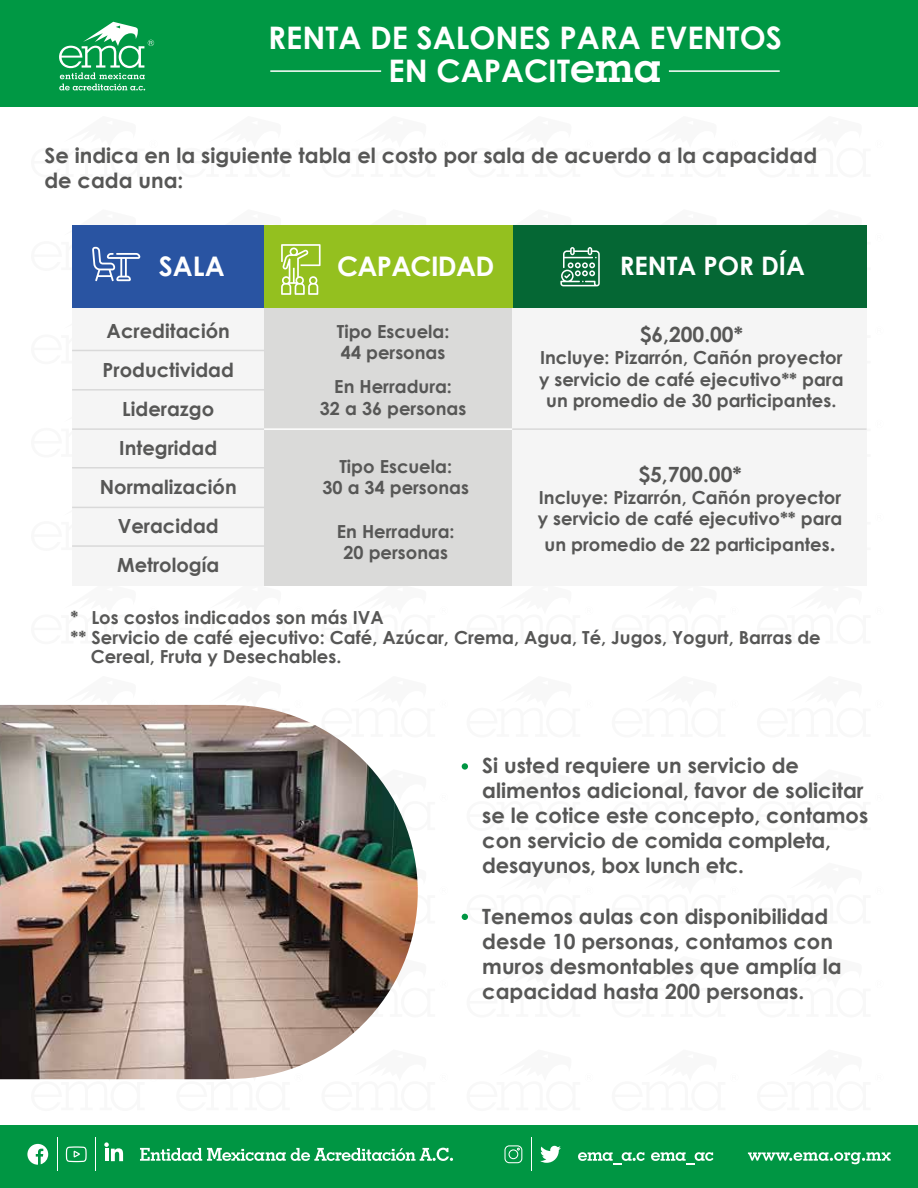
<style>
.page{position:relative;width:918px;height:1188px;background:#fff}
.page>*{position:absolute;margin:0;border:0;box-sizing:border-box;transform-origin:0 0}
.t1{font:700 31.05px/33.2px "Century Gothic";color:#fff;text-align:center}
.t2{font:700 27px "Century Gothic";letter-spacing:-.025em;color:#fff}
.t3{font:700 25.5px "Century Gothic";color:#fff}
.t4{font:700 21px/25.2px "Century Gothic";color:#575756}
.t5{font:700 19.5px/39px "Century Gothic";color:#575756;text-align:center}
.t6{font:700 18px/21.6px "Century Gothic";color:#575756;text-align:center}
.s1{font-family:"Geometric Slab 703 BT";font-size:44.55px}
.s2{font-size:21px}
</style>
<div class="page">
<svg style="left:31px;top:1079px;width:127px;height:1px"></svg>
<svg style="left:176px;top:1079px;width:51px;height:1px"></svg>
<svg style="left:264px;top:585px;width:39px;height:1px"></svg>
<svg style="left:321px;top:585px;width:127px;height:1px"></svg>
<svg style="left:466px;top:585px;width:46px;height:1px"></svg>
<div style="left:0;top:1126px;width:918px;height:62px;background:#009643"></div>
<svg style="left:140px;top:1148px;width:313px;height:13px"></svg>
<svg style="left:578px;top:1152px;width:67px;height:13px"></svg>
<svg style="left:651px;top:1152px;width:62px;height:13px"></svg>
<svg style="left:27px;top:1144px;width:21px;height:21px"></svg>
<svg style="left:104px;top:1142px;width:19px;height:19px"></svg>
<svg style="left:66px;top:1146px;width:21px;height:16px"></svg>
<hr style="left:57px;top:1138px;width:1px;height:33px;background:#fff">
<hr style="left:95px;top:1138px;width:1px;height:33px;background:#fff">
<svg style="left:504px;top:1145px;width:18px;height:18px"></svg>
<svg style="left:540px;top:1146px;width:21px;height:17px"></svg>
<hr style="left:531px;top:1138px;width:1px;height:33px;background:#fff">
<svg style="left:748px;top:1152px;width:143px;height:12px"></svg>
<div style="left:72px;top:307px;width:192px;height:278px;background:#f5f5f5"></div>
<div style="left:264px;top:307px;width:248px;height:278px;background:#dadad9"></div>
<div style="left:512px;top:307px;width:355px;height:278px;background:#f5f5f5"></div>
<div style="left:512px;top:225px;width:355px;height:82px;background:#056734"></div>
<div style="left:264px;top:225px;width:248px;height:82px;background:#94c01f"></div>
<div style="left:72px;top:225px;width:192px;height:82px;background:#2954a2"></div>
<svg style="left:281px;top:244px;width:40px;height:51px"></svg>
<svg style="left:512px;top:225px;width:88px;height:61px"></svg>
<svg style="left:92px;top:246px;width:49px;height:35px"></svg>
<hr style="left:264px;top:428px;width:249px;height:2px;background:#fff">
<hr style="left:512px;top:428px;width:355px;height:2px;background:#d9d9d9">
<hr style="left:72px;top:428px;width:192px;height:2px;background:#d9d9d9">
<hr style="left:72px;top:389px;width:192px;height:2px;background:#d9d9d9">
<hr style="left:72px;top:467px;width:192px;height:2px;background:#d9d9d9">
<hr style="left:72px;top:507px;width:192px;height:1px;background:#d9d9d9">
<hr style="left:72px;top:545px;width:192px;height:2px;background:#d9d9d9">
<hr style="left:72px;top:350px;width:192px;height:1px;background:#d9d9d9">
<img style="left:0;top:705px;width:418px;height:374px">
<div style="left:462px;top:763px;width:6px;height:7px;background:#009643;border-radius:50%"></div>
<svg style="left:462px;top:913px;width:6px;height:7px"></svg>
<div style="left:0;top:0;width:918px;height:106px;background:#009844"></div>
<svg style="left:59px;top:22px;width:95px;height:68px"></svg>
<hr style="left:669px;top:70px;width:111px;height:2px;background:#fff">
<hr style="left:270px;top:70px;width:111px;height:2px;background:#fff">
<h1 class="t1" style="left:268px;top:20px;width:515px">RENTA DE SALONES PARA EVENTOS<br>EN CAPACIT<span class="s1">ema</span></h1>
<p class="t4" style="left:44px;top:142px;width:774px">Se indica en la siguiente tabla el costo por sala de acuerdo a la capacidad de cada una:</p>
<h2 class="t2" style="left:159px;top:245px;width:67px">SALA</h2>
<h2 class="t2" style="left:337px;top:245px;width:159px">CAPACIDAD</h2>
<h3 class="t3" style="left:620px;top:246px;width:187px">RENTA POR DÍA</h3>
<p class="t5" style="left:100px;top:310px;width:138px">Acreditación<br>Productividad<br>Liderazgo<br>Integridad<br>Normalización<br>Veracidad<br>Metrología</p>
<p class="t6" style="left:337px;top:320px;width:114px;text-align:left">Tipo Escuela:<br>44 personas</p>
<p class="t6" style="left:320px;top:375px;width:148px">En Herradura:<br>32 a 36 personas</p>
<p class="t6" style="left:322px;top:455px;width:148px">Tipo Escuela:<br>30 a 34 personas</p>
<p class="t6" style="left:337px;top:519px;width:119px">En Herradura:<br>20 personas</p>
<p class="t4" style="left:640px;top:321px;width:105px">$6,200.00*</p>
<p class="t6" style="left:539px;top:346px;width:306px">Incluye: Pizarrón, Cañón proyector y servicio de café ejecutivo** para un promedio de 30 participantes.</p>
<p class="t4" style="left:638px;top:461px;width:105px">$5,700.00*</p>
<p class="t6" style="left:538px;top:486px;width:306px;text-align:left">Incluye: Pizarrón, Cañón proyector y servicio de café ejecutivo** para</p>
<p class="t6" style="left:545px;top:532px;width:292px">un promedio de 22 participantes<span class="s2">.</span></p>
<p class="t6" style="left:71px;top:606px;width:315px">* Los costos indicados son más IVA</p>
<p class="t6" style="left:71px;top:625px;width:752px">** Servicio de café ejecutivo: Café, Azúcar, Crema, Agua, Té, Jugos, Yogurt, Barras de</p>
<p class="t6" style="left:91px;top:645px;width:252px">Cereal, Fruta y Desechables.</p>
<p class="t4" style="left:482px;top:751px;width:387px">Si usted requiere un servicio de alimentos adicional, favor de solicitar se le cotice este concepto, contamos con servicio de comida completa, desayunos, box lunch etc.</p>
<p class="t4" style="left:482px;top:903px;width:361px">Tenemos aulas con disponibilidad desde 10 personas, contamos con muros desmontables que amplía la capacidad hasta 200 personas.</p>
</div>
